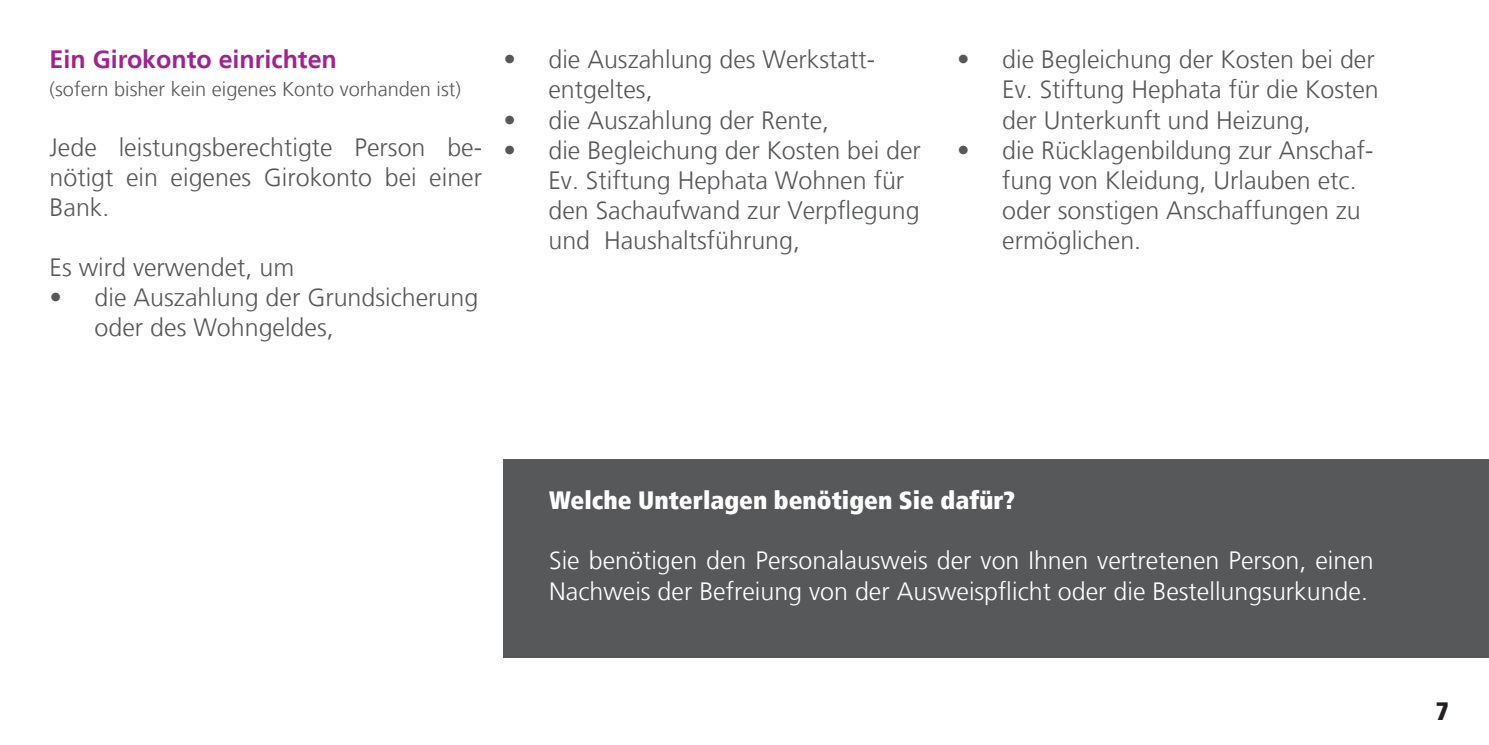
<style>
.page{position:relative;width:1489px;height:745px;background:#fff}
.page>*{position:absolute;margin:0;border:0;box-sizing:border-box;transform-origin:0 0}
.t1{font:300 25px/30px "Frutiger LT";color:#57585a}
.t2{font:300 25px/30px "Frutiger LT";color:#fff}
.t3{font:900 condensed 25px "Frutiger LT";color:#fff}
.t4{font:700 25px "Frutiger LT";color:#a2238e}
.t5{font:900 condensed 25px "Frutiger LT";color:#231f20}
.t6{font:300 20px "Frutiger LT";color:#57585a}
</style>
<div class="page">
<div style="left:503px;top:459px;width:985px;height:198px;background:#57585a"></div>
<p class="t4" style="left:50px;top:45px;width:289px">Ein Girokonto einrichten</p>
<p class="t6" style="left:50px;top:78px;width:413px">(sofern bisher kein eigenes Konto vorhanden ist)</p>
<p class="t1" style="left:50px;top:133px;width:434px;text-align:justify">Jede leistungsberechtigte Person be&shy;nötigt ein eigenes Girokonto bei einer Bank.</p>
<p class="t1" style="left:50px;top:253px;width:246px">Es wird verwendet, um</p>
<p class="t1" style="left:95px;top:283px;width:385px;text-indent:-45px">• die Auszahlung der Grundsicherung oder des Wohngeldes,</p>
<p class="t1" style="left:548px;top:45px;width:328px;text-indent:-45px">• die Auszahlung des Werkstatt&shy;entgeltes,</p>
<p class="t1" style="left:503px;top:105px;width:327px">• die Auszahlung der Rente,</p>
<p class="t1" style="left:548px;top:135px;width:374px;text-indent:-45px">• die Begleichung der Kosten bei der<br>Ev. Stiftung Hephata Wohnen für den Sachaufwand zur Verpflegung und Haushaltsführung,</p>
<p class="t1" style="left:1002px;top:45px;width:378px;text-indent:-45px">• die Begleichung der Kosten bei der<br>Ev. Stiftung Hephata für die Kosten der Unterkunft und Heizung,</p>
<p class="t1" style="left:1002px;top:135px;width:372px;text-indent:-45px">• die Rücklagenbildung zur Anschaf&shy;fung von Kleidung, Urlauben etc. oder sonstigen Anschaffungen zu ermöglichen.</p>
<p class="t3" style="left:549px;top:485px;width:467px">Welche Unterlagen benötigen Sie dafür?</p>
<p class="t2" style="left:549px;top:546px;width:826px">Sie benötigen den Personalausweis der von Ihnen vertretenen Person, einen<br>Nachweis der Befreiung von der Ausweispflicht oder die Bestellungsurkunde.</p>
<p class="t5" style="left:1435px;top:695px;width:14px">7</p>
</div>
